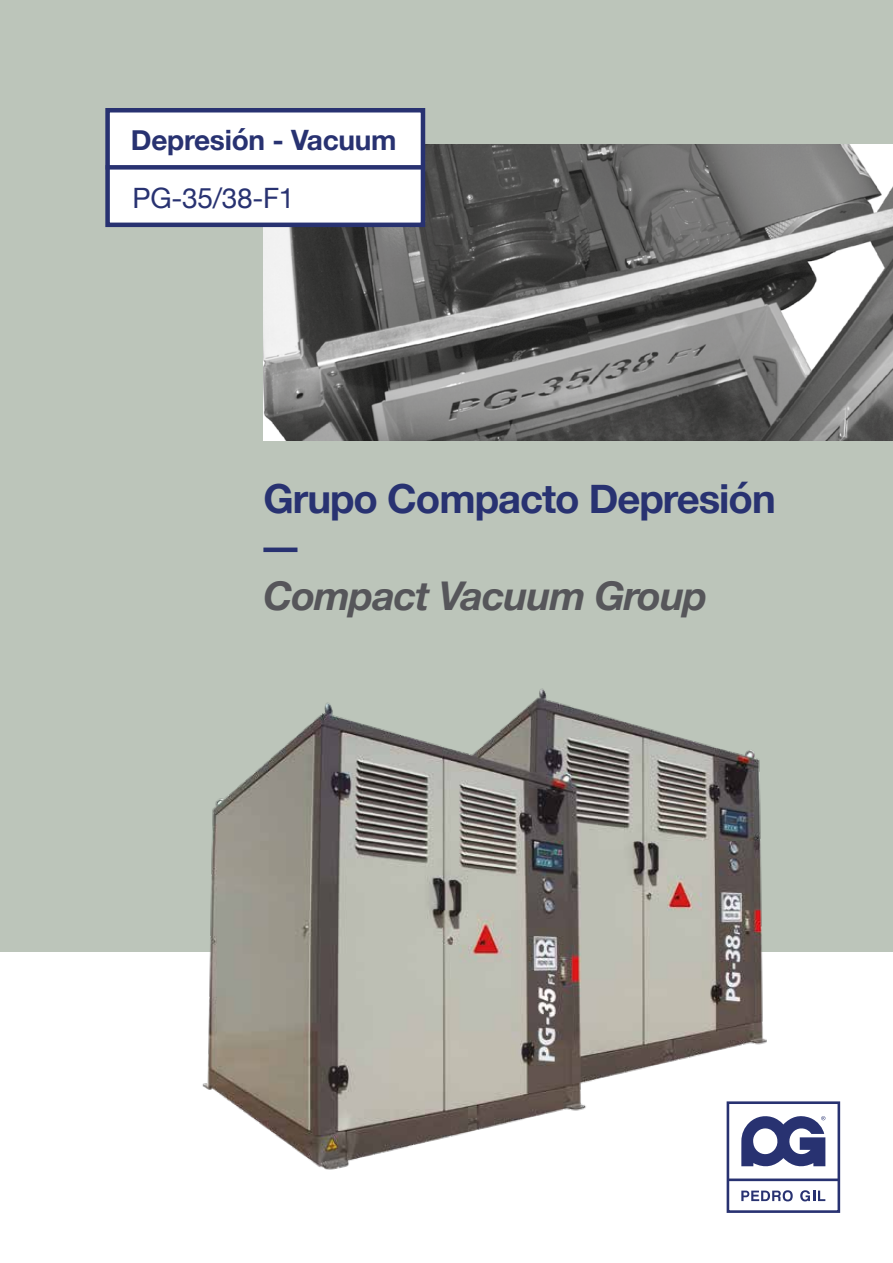
<style>
.page{position:relative;width:893px;height:1263px;background:#fff}
.page>*{position:absolute;margin:0;border:0;box-sizing:border-box;transform-origin:0 0}
.t1{font:700 40.05px "Helvetica Neue";letter-spacing:-.025em;color:#283271}
.t2{font:italic 700 39.6px "Helvetica Neue";letter-spacing:-.025em;color:#56565a}
.t3{font:700 28.05px "Helvetica Neue";letter-spacing:-.01em;color:#283271}
.t4{font:28.05px "Helvetica Neue";letter-spacing:-.01em;color:#283271}
</style>
<div class="page">
<div style="left:0;top:0;width:893px;height:951px;background:#bcc5ba"></div>
<img style="left:263px;top:145px;width:630px;height:295px">
<div style="left:105px;top:108px;width:320px;height:119px;background:#fff;border:5px solid #283271"></div>
<div style="left:106px;top:165px;width:317px;height:5px;background:#283271"></div>
<div style="left:263px;top:547px;width:34px;height:5px;background:#283271"></div>
<hr style="left:728px;top:1178px;width:111px;height:3px;background:#283271">
<div style="left:727px;top:1101px;width:113px;height:112px;border:3px solid #283271"></div>
<svg style="left:741px;top:1190px;width:52px;height:11px"></svg>
<svg style="left:800px;top:1190px;width:25px;height:11px"></svg>
<svg style="left:794px;top:1116px;width:31px;height:51px"></svg>
<img style="left:166px;top:688px;width:628px;height:496px">
<p class="t3" style="left:131px;top:118px;width:267px">Depresión - Vacuum</p>
<p class="t4" style="left:133px;top:178px;width:163px">PG-35/38-F1</p>
<p class="t1" style="left:263px;top:468px;width:514px">Grupo Compacto Depresión</p>
<p class="t2" style="left:263px;top:565px;width:445px">Compact Vacuum Group</p>
</div>
